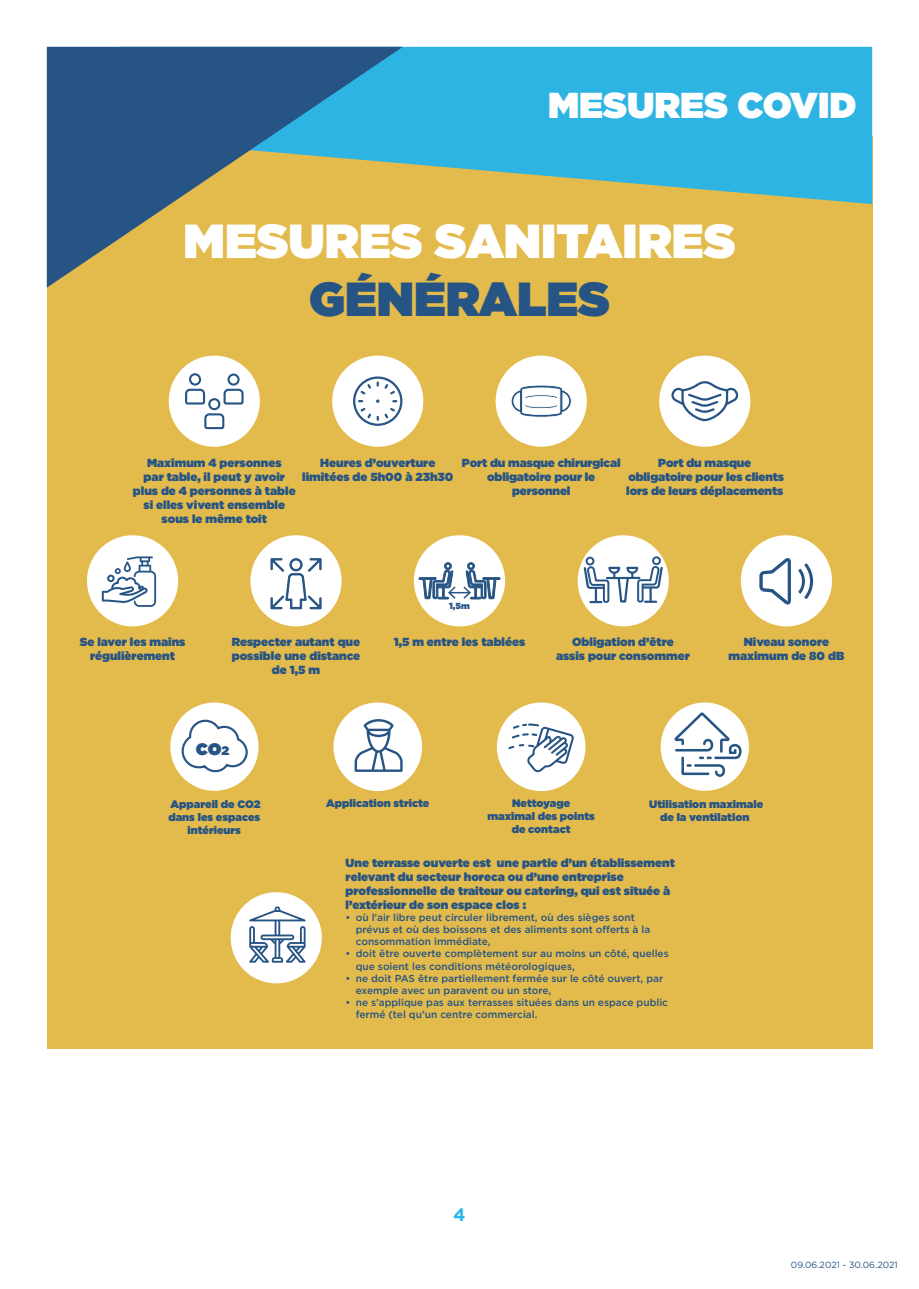
<style>
.page{position:relative;width:919px;height:1289px;background:#fff}
.page>*{position:absolute;margin:0;border:0;box-sizing:border-box;transform-origin:0 0}
.t1{font:900 47.7px "Gotham";color:#fff}
.t2{font:900 47.7px "Gotham";color:#265484}
.t3{font:900 36px "Gotham";color:#fff}
.t4{font:900 21.3px "Gotham";color:#265484}
.t5{font:700 18px "Gotham";color:#26b6ea}
.t6{font:900 11.7px/14.1px "Gotham";color:#265484;text-align:center}
.t7{font:900 10.8px/13px "Gotham";color:#265484;text-align:center}
.t8{font:500 10.05px/12.1px "Gotham";color:#265484}
.t9{font:9px "Gotham";color:#265484}
.t10{font:900 8.85px "Gotham";color:#265484}
.s1{font-size:12.45px}
</style>
<div class="page">
<div style="left:47px;top:136px;width:825px;height:912px;background:#e3ba4c"></div>
<div style="left:231px;top:892px;width:91px;height:91px;background:#fff;border-radius:50%"></div>
<svg style="left:249px;top:906px;width:56px;height:56px"></svg>
<div style="left:497px;top:702px;width:88px;height:89px;background:#fff;border-radius:50%"></div>
<svg style="left:508px;top:723px;width:66px;height:49px"></svg>
<div style="left:333px;top:702px;width:89px;height:89px;background:#fff;border-radius:50%"></div>
<svg style="left:354px;top:719px;width:48px;height:53px"></svg>
<div style="left:170px;top:702px;width:88px;height:88px;background:#fff;border-radius:50%"></div>
<svg style="left:180px;top:718px;width:69px;height:55px"></svg>
<div style="left:660px;top:702px;width:88px;height:88px;background:#fff;border-radius:50%"></div>
<svg style="left:674px;top:712px;width:67px;height:65px"></svg>
<svg style="left:403px;top:47px;width:469px;height:157px;background:#45b4cf"></svg>
<svg style="left:47px;top:47px;width:356px;height:241px"></svg>
<div style="left:169px;top:355px;width:91px;height:92px;background:#fff;border-radius:50%"></div>
<svg style="left:185px;top:373px;width:59px;height:57px"></svg>
<div style="left:332px;top:355px;width:91px;height:92px;background:#fff;border-radius:50%"></div>
<svg style="left:353px;top:376px;width:49px;height:50px"></svg>
<div style="left:87px;top:535px;width:91px;height:91px;background:#fff;border-radius:50%"></div>
<svg style="left:102px;top:556px;width:54px;height:51px"></svg>
<div style="left:659px;top:355px;width:91px;height:92px;background:#fff;border-radius:50%"></div>
<svg style="left:671px;top:381px;width:67px;height:40px"></svg>
<div style="left:740px;top:535px;width:91px;height:91px;background:#fff;border-radius:50%"></div>
<svg style="left:759px;top:558px;width:55px;height:47px"></svg>
<div style="left:250px;top:535px;width:91px;height:91px;background:#fff;border-radius:50%"></div>
<svg style="left:270px;top:558px;width:52px;height:52px"></svg>
<div style="left:495px;top:355px;width:91px;height:92px;background:#fff;border-radius:50%"></div>
<svg style="left:511px;top:385px;width:60px;height:32px"></svg>
<div style="left:577px;top:535px;width:91px;height:91px;background:#fff;border-radius:50%"></div>
<svg style="left:583px;top:556px;width:79px;height:47px"></svg>
<div style="left:414px;top:535px;width:91px;height:91px;background:#fff;border-radius:50%"></div>
<svg style="left:418px;top:562px;width:82px;height:38px"></svg>
<h2 class="t3" style="left:548px;top:80px;width:310px">MESURES COVID</h2>
<h1 class="t1" style="left:183px;top:207px;width:553px">MESURES SANITAIRES</h1>
<h1 class="t2" style="left:309px;top:264px;width:302px">GÉNÉRALES</h1>
<p class="t6" style="left:133px;top:455px;width:164px">Maximum 4 personnes<br>par table, il peut y avoir plus de 4 personnes à table si elles vivent ensemble sous le même toit</p>
<p class="t6" style="left:302px;top:455px;width:153px">Heures d’ouverture limitées de 5h00 à 23h30</p>
<p class="t6" style="left:626px;top:455px;width:159px">Port du masque obligatoire pour les clients lors de leurs déplacements</p>
<p class="t6" style="left:462px;top:455px;width:160px">Port du masque chirurgical obligatoire pour le personnel</p>
<p class="t6" style="left:80px;top:634px;width:107px">Se laver les mains régulièrement</p>
<p class="t6" style="left:232px;top:634px;width:130px">Respecter autant que possible une distance de 1,5 m</p>
<h3 class="t4" style="left:196px;top:731px;width:35px">co<span class="s1">2</span></h3>
<p class="t10" style="left:449px;top:599px;width:22px">1,5m</p>
<p class="t6" style="left:394px;top:634px;width:133px">1,5 m entre les tablées</p>
<p class="t6" style="left:556px;top:634px;width:135px">Obligation d’être<br>assis pour consommer</p>
<p class="t6" style="left:728px;top:634px;width:117px">Niveau sonore maximum de 80 dB</p>
<p class="t7" style="left:171px;top:797px;width:92px">Appareil de CO2</p>
<p class="t7" style="left:326px;top:796px;width:105px">Application stricte</p>
<p class="t7" style="left:168px;top:810px;width:93px">dans les espaces intérieurs</p>
<p class="t7" style="left:487px;top:796px;width:109px">Nettoyage maximal des points de contact</p>
<p class="t7" style="left:649px;top:797px;width:115px">Utilisation maximale de la ventilation</p>
<p class="t6" style="left:345px;top:855px;width:331px;text-align:left">Une terrasse ouverte est une partie d’un établissement relevant du secteur horeca ou d’une entreprise professionnelle de traiteur ou catering, qui est située à l’extérieur de son espace clos :</p>
<p class="t8" style="left:356px;top:911px;width:296px;text-indent:-10px">• où l’air libre peut circuler librement, où des sièges sont prévus et où des boissons et des aliments sont offerts à la consommation immédiate,</p>
<p class="t8" style="left:356px;top:947px;width:314px;text-indent:-10px">• doit être ouverte complètement sur au moins un côté, quelles que soient les conditions météorologiques,</p>
<p class="t8" style="left:356px;top:971px;width:309px;text-indent:-10px">• ne doit PAS être partiellement fermée sur le côté ouvert, par exemple avec un paravent ou un store,</p>
<p class="t8" style="left:356px;top:996px;width:314px;text-indent:-10px">• ne s’applique pas aux terrasses situées dans un espace public fermé (tel qu’un centre commercial.</p>
<h3 class="t5" style="left:453px;top:1202px;width:14px">4</h3>
<p class="t9" style="left:790px;top:1258px;width:108px">09.06.2021 - 30.06.2021</p>
</div>
